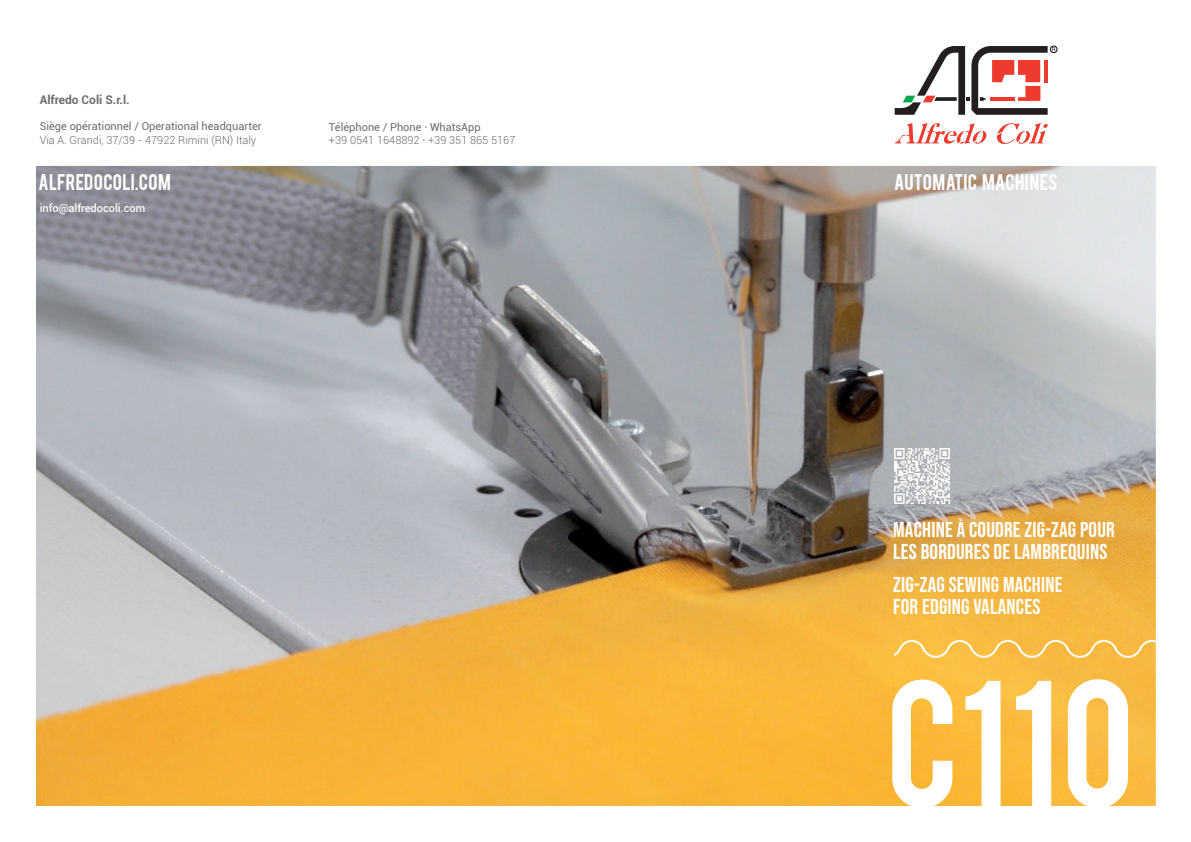
<style>
.page{position:relative;width:1191px;height:842px;background:#fff}
.page>*{position:absolute;margin:0;border:0;box-sizing:border-box;transform-origin:0 0}
.t1{font:141.2px "Bebas";color:#fff}
.t2{font:21.4px/22px "Bebas Neue";letter-spacing:.01em;color:#fff}
.t3{font:17.8px "Bebas";letter-spacing:.02em;color:#fff}
.t4{font:700 12px "Roboto";color:#6c6d70}
.t5{font:300 11px/13.2px "Roboto";color:#6c6d70}
.t6{font:11px "Roboto";color:#6c6d70}
.t7{font:500 11px "Roboto";color:#fff}
.s1{font-weight:400}
.s2{font-family:"Open Sans";font-weight:400}
</style>
<div class="page">
<img style="left:36px;top:166px;width:1119px;height:640px">
<svg style="left:894px;top:639px;width:261px;height:20px;background:#f9c459"></svg>
<img style="left:894px;top:449px;width:55px;height:55px">
<svg style="left:894px;top:123px;width:92px;height:21px"></svg>
<svg style="left:996px;top:123px;width:51px;height:21px"></svg>
<svg style="left:894px;top:46px;width:161px;height:69px"></svg>
<div style="left:1050px;top:46px;width:7px;height:7px;border:1px solid #100d09;border-radius:50%"></div>
<p class="t4" style="left:40px;top:91px;width:92px">Alfredo Coli S.r.l.</p>
<p class="t6" style="left:40px;top:119px;width:224px">Siège opérationnel / Operational headquarter</p>
<p class="t5" style="left:40px;top:133px;width:218px">Via A. Grandi, 37/39 - 47922 Rimini (RN) Italy</p>
<h3 class="t3" style="left:38px;top:169px;width:134px">ALFREDOCOLI.COM</h3>
<p class="t7" style="left:40px;top:201px;width:107px">info@alfredocoli.com</p>
<p class="t5" style="left:329px;top:120px;width:188px"><span class="s1">Téléphone / Phone</span> <span class="s2">·</span> <span class="s1">WhatsApp<br></span>+39 0541 1648892 <span class="s2">·</span> +39 351 865 5167</p>
<h3 class="t3" style="left:894px;top:169px;width:165px">AUTOMATIC MACHINES</h3>
<h2 class="t2" style="left:893px;top:518px;width:223px">MACHINE À COUDRE ZIG-ZAG POUR<br>LES BORDURES DE LAMBREQUINS</h2>
<h2 class="t2" style="left:893px;top:573px;width:171px">ZIG-ZAG SEWING MACHINE<br>FOR EDGING VALANCES</h2>
<h1 class="t1" style="left:885px;top:641px;width:250px">C110</h1>
</div>
